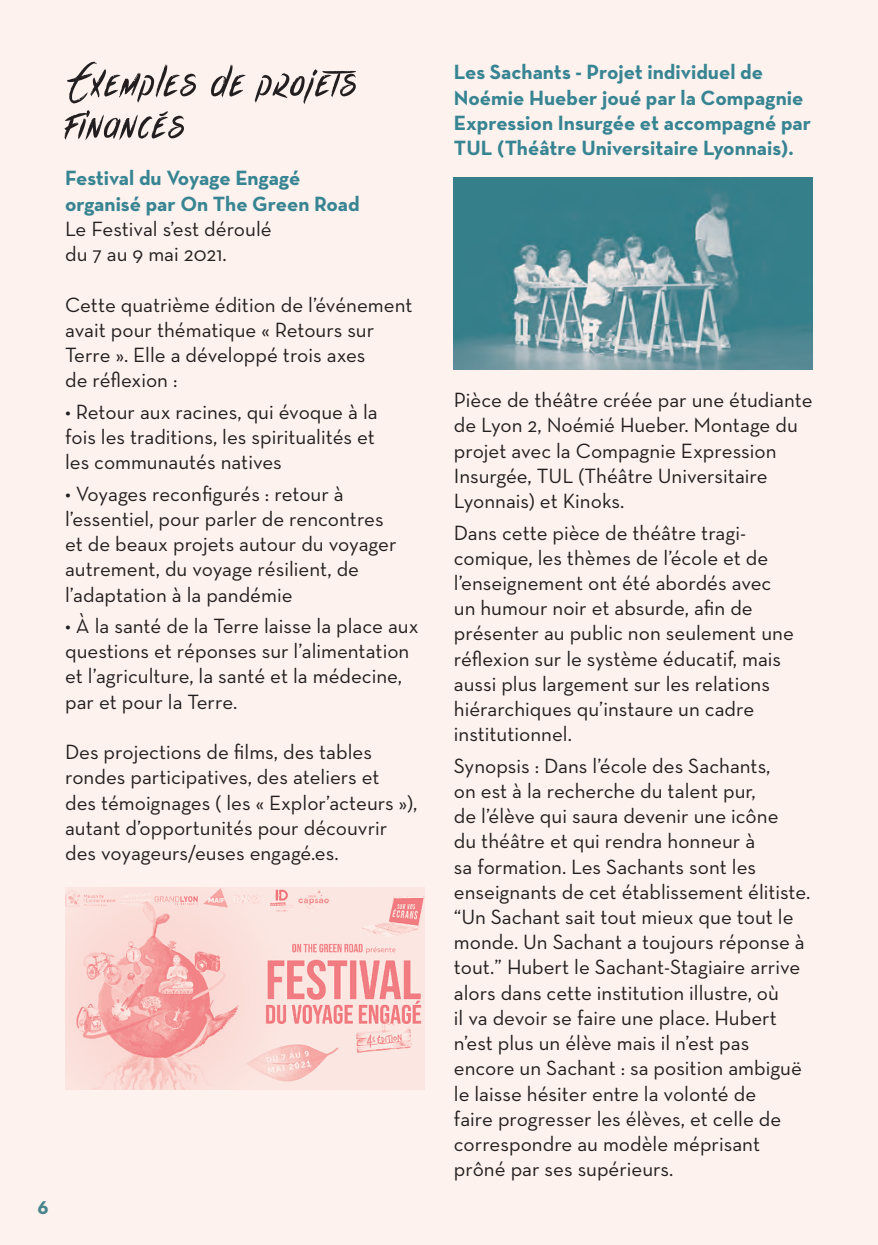
<style>
.page{position:relative;width:878px;height:1245px;background:#fff}
.page>*{position:absolute;margin:0;border:0;box-sizing:border-box;transform-origin:0 0}
.t1{font:105px "les Sensationsde Cerise";letter-spacing:.03em;color:#231f20}
.t2{font:21px/25.2px "Neutra Text";color:#231f20}
.t3{font:700 21px/25.2px "Neutra Text";color:#378492}
</style>
<div class="page">
<div style="left:0;top:0;width:877px;height:1244px;background:#fdf2ee"></div>
<img style="left:65px;top:887px;width:359px;height:202px">
<img style="left:453px;top:177px;width:359px;height:193px">
<p class="t1" style="left:65px;top:-5px;width:293px">Exemples de projets</p>
<p class="t1" style="left:65px;top:37px;width:121px">financés</p>
<p class="t3" style="left:65px;top:165px;width:296px">Festival du Voyage Engagé organisé par On The Green Road</p>
<p class="t2" style="left:65px;top:216px;width:208px">Le Festival s’est déroulé du 7 au 9 mai 2021.</p>
<p class="t2" style="left:65px;top:291px;width:349px">Cette quatrième édition de l’événement avait pour thématique « Retours sur<br>Terre ». Elle a développé trois axes<br>de réflexion :</p>
<p class="t2" style="left:65px;top:398px;width:314px">• Retour aux racines, qui évoque à la fois les traditions, les spiritualités et les communautés natives</p>
<p class="t2" style="left:65px;top:480px;width:333px">• Voyages reconfigurés : retour à l’essentiel, pour parler de rencontres et de beaux projets autour du voyager autrement, du voyage résilient, de l’adaptation à la pandémie</p>
<p class="t2" style="left:65px;top:613px;width:355px">• À la santé de la Terre laisse la place aux questions et réponses sur l’alimentation et l’agriculture, la santé et la médecine, par et pour la Terre.</p>
<p class="t2" style="left:65px;top:739px;width:353px">Des projections de films, des tables rondes participatives, des ateliers et<br>des témoignages ( les « Explor’acteurs »), autant d’opportunités pour découvrir des voyageurs/euses engagé.es.</p>
<p class="t3" style="left:37px;top:1193px;width:13px">6</p>
<p class="t3" style="left:453px;top:59px;width:358px">Les Sachants - Projet individuel de Noémie Hueber joué par la Compagnie Expression Insurgée et accompagné par TUL (Théâtre Universitaire Lyonnais).</p>
<p class="t2" style="left:453px;top:387px;width:360px">Pièce de théâtre créée par une étudiante de Lyon 2, Noémié Hueber. Montage du projet avec la Compagnie Expression Insurgée, TUL (Théâtre Universitaire Lyonnais) et Kinoks.</p>
<p class="t2" style="left:453px;top:519px;width:341px">Dans cette pièce de théâtre tragi&shy;comique, les thèmes de l’école et de l’enseignement ont été abordés avec un humour noir et absurde, afin de présenter au public non seulement une réflexion sur le système éducatif, mais aussi plus largement sur les relations hiérarchiques qu’instaure un cadre institutionnel.</p>
<p class="t2" style="left:453px;top:752px;width:358px">Synopsis : Dans l’école des Sachants,<br>on est à la recherche du talent pur,<br>de l’élève qui saura devenir une icône<br>du théâtre et qui rendra honneur à<br>sa formation. Les Sachants sont les enseignants de cet établissement élitiste. “Un Sachant sait tout mieux que tout le monde. Un Sachant a toujours réponse à tout.” Hubert le Sachant-Stagiaire arrive alors dans cette institution illustre, où<br>il va devoir se faire une place. Hubert n’est plus un élève mais il n’est pas encore un Sachant : sa position ambiguë le laisse hésiter entre la volonté de<br>faire progresser les élèves, et celle de correspondre au modèle méprisant prôné par ses supérieurs.</p>
</div>
